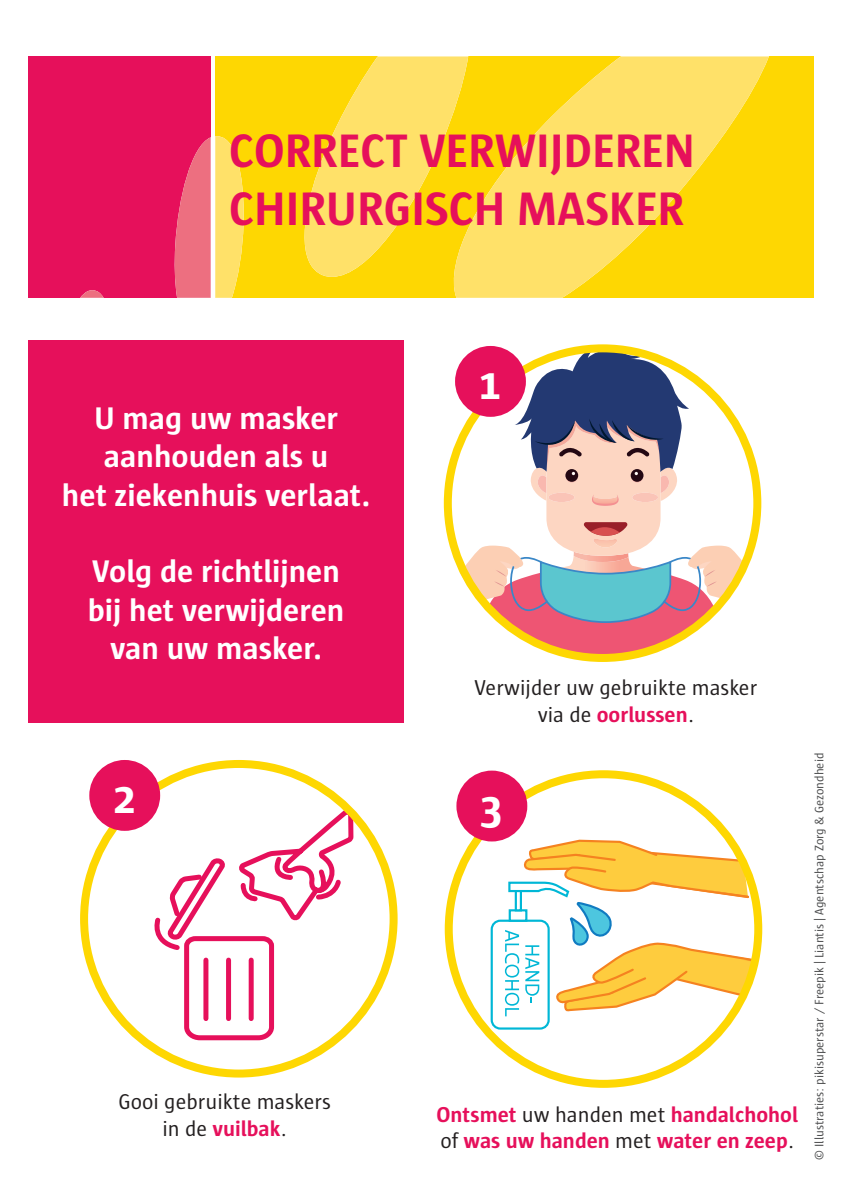
<style>
.page{position:relative;width:842px;height:1191px;background:#fff}
.page>*{position:absolute;margin:0;border:0;box-sizing:border-box;transform-origin:0 0}
.t1{font:700 48px/57.6px "Sun";color:#e6105b}
.t2{font:700 45px "Sun";color:#fff}
.t3{font:700 32px/38.4px "Sun";color:#fff;text-align:center}
.t4{font:22px/26.4px "Sun";color:#231f20;text-align:center}
.t5{font:700 22px/26.4px "Sun";color:#e6105b}
.t6{font:12.6px "Sun";color:#4b4c4d}
.s1{font-weight:700;color:#e6105b}
.s2{font-weight:400;color:#231f20}
</style>
<div class="page">
<div style="left:28px;top:57px;width:182px;height:241px;background:#e6105b"></div>
<div style="left:215px;top:57px;width:599px;height:241px;background:#fed702"></div>
<svg style="left:174px;top:136px;width:70px;height:162px"></svg>
<svg style="left:453px;top:57px;width:316px;height:241px;fill:#ffe169"></svg>
<svg style="left:297px;top:56px;width:175px;height:221px"></svg>
<svg style="left:80px;top:290px;width:24px;height:8px"></svg>
<svg style="left:441px;top:340px;width:320px;height:320px"></svg>
<svg style="left:460px;top:346px;width:285px;height:313px"></svg>
<div style="left:444px;top:344px;width:317px;height:318px;border:8px solid #fed702;border-radius:50%"></div>
<div style="left:455px;top:346px;width:71px;height:71px;background:#e6105b;border-radius:50%"></div>
<div style="left:491px;top:919px;width:59px;height:110px;border:2px solid #00b7d6;border-radius:9px"></div>
<svg style="left:505px;top:838px;width:250px;height:178px"></svg>
<div style="left:445px;top:770px;width:317px;height:317px;border:8px solid #fed702;border-radius:50%"></div>
<div style="left:456px;top:770px;width:71px;height:71px;background:#e6105b;border-radius:50%"></div>
<svg style="left:151px;top:811px;width:205px;height:231px"></svg>
<svg style="left:172px;top:871px;width:33px;height:49px"></svg>
<div style="left:80px;top:760px;width:318px;height:317px;border:8px solid #fed702;border-radius:50%"></div>
<div style="left:89px;top:760px;width:71px;height:71px;background:#e6105b;border-radius:50%"></div>
<div style="left:28px;top:340px;width:376px;height:383px;background:#e6105b"></div>
<h1 class="t1" style="left:229px;top:122px;width:467px">CORRECT VERWIJDEREN<br>CHIRURGISCH MASKER</h1>
<p class="t3" style="left:62px;top:399px;width:310px">U mag uw masker aanhouden als u<br>het ziekenhuis verlaat.</p>
<p class="t3" style="left:88px;top:553px;width:258px">Volg de richtlijnen bij het verwijderen van uw masker.</p>
<h2 class="t2" style="left:113px;top:773px;width:24px">2</h2>
<p class="t4" style="left:118px;top:1088px;width:214px">Gooi gebruikte maskers in de <span class="s1">vuilbak</span>.</p>
<h2 class="t2" style="left:479px;top:359px;width:24px">1</h2>
<p class="t4" style="left:474px;top:674px;width:284px">Verwijder uw gebruikte masker via de <span class="s1">oorlussen</span>.</p>
<h2 class="t2" style="left:480px;top:783px;width:24px">3</h2>
<p class="t5" style="left:436px;top:1101px;width:363px">Ontsmet <span class="s2">uw handen met</span> handalchohol <span class="s2">of</span> was uw handen <span class="s2">met</span> water en zeep<span class="s2">.</span></p>
<p class="t6" style="left:813px;top:1159px;width:408px;rotate:-90deg">© Illustraties: pikisuperstar / Freepik | Liantis | Agentschap Zorg &amp; Gezondheid</p>
</div>
